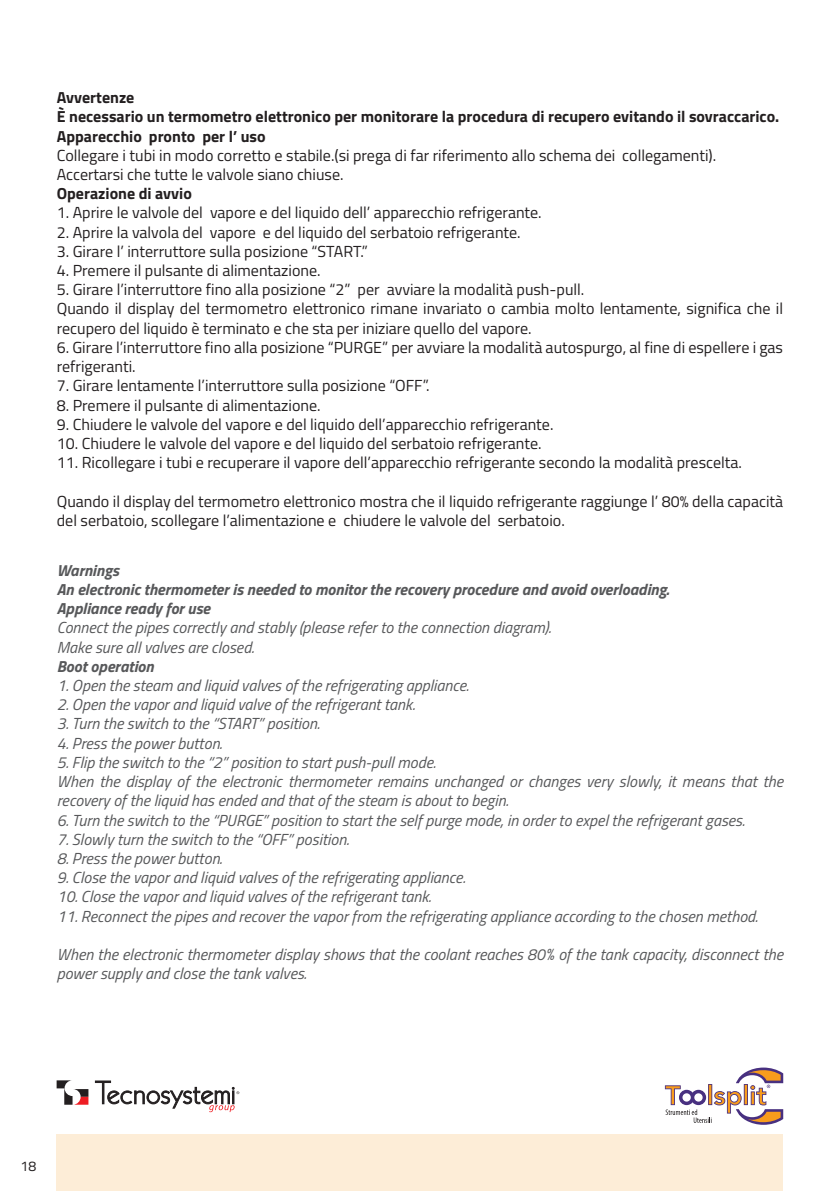
<style>
.page{position:relative;width:840px;height:1191px;background:#fff}
.page>*{position:absolute;margin:0;border:0;box-sizing:border-box;transform-origin:0 0}
.t1{font:16px/19.2px "Titillium Web";color:#231f20}
.t2{font:italic 16px/19.2px "Titillium Web";color:#57585a}
.t3{font:700 16px/19.2px "Titillium Web";color:#231f20}
.t4{font:italic 700 16px/19.2px "Titillium Web";color:#57585a}
.t5{font:14px "Titillium Web";color:#231f20}
</style>
<div class="page">
<svg style="left:57px;top:1080px;width:31px;height:24px"></svg>
<svg style="left:95px;top:1080px;width:144px;height:32px"></svg>
<svg style="left:664px;top:1067px;width:118px;height:57px"></svg>
<div style="left:57px;top:1134px;width:725px;height:57px;background:#fdedd7"></div>
<p class="t3" style="left:57px;top:87px;width:723px">Avvertenze<br>È necessario un termometro elettronico per monitorare la procedura di recupero evitando il sovraccarico.<br>Apparecchio pronto per l’ uso</p>
<p class="t1" style="left:57px;top:145px;width:660px">Collegare i tubi in modo corretto e stabile.(si prega di far riferimento allo schema dei collegamenti).<br>Accertarsi che tutte le valvole siano chiuse.</p>
<p class="t3" style="left:57px;top:183px;width:136px">Operazione di avvio</p>
<p class="t1" style="left:57px;top:202px;width:486px">1. Aprire le valvole del vapore e del liquido dell’ apparecchio refrigerante.</p>
<p class="t1" style="left:57px;top:222px;width:465px">2. Aprire la valvola del vapore e del liquido del serbatoio refrigerante.</p>
<p class="t1" style="left:57px;top:241px;width:312px">3. Girare l’ interruttore sulla posizione “START.”</p>
<p class="t1" style="left:57px;top:260px;width:265px">4. Premere il pulsante di alimentazione.</p>
<p class="t1" style="left:57px;top:279px;width:727px">5. Girare l’interruttore fino alla posizione “2” per avviare la modalità push-pull.<br>Quando il display del termometro elettronico rimane invariato o cambia molto lentamente, significa che il recupero del liquido è terminato e che sta per iniziare quello del vapore.</p>
<p class="t1" style="left:57px;top:337px;width:727px">6. Girare l’interruttore fino alla posizione “PURGE” per avviare la modalità autospurgo, al fine di espellere i gas refrigeranti.</p>
<p class="t1" style="left:57px;top:375px;width:374px">7. Girare lentamente l’interruttore sulla posizione “OFF”.</p>
<p class="t1" style="left:57px;top:394px;width:265px">8. Premere il pulsante di alimentazione.</p>
<p class="t1" style="left:57px;top:414px;width:498px">9. Chiudere le valvole del vapore e del liquido dell’apparecchio refrigerante.</p>
<p class="t1" style="left:57px;top:433px;width:486px">10. Chiudere le valvole del vapore e del liquido del serbatoio refrigerante.</p>
<p class="t1" style="left:57px;top:452px;width:686px">11. Ricollegare i tubi e recuperare il vapore dell’apparecchio refrigerante secondo la modalità prescelta.</p>
<p class="t1" style="left:57px;top:490px;width:727px">Quando il display del termometro elettronico mostra che il liquido refrigerante raggiunge l’ 80% della capacità del serbatoio, scollegare l’alimentazione e chiudere le valvole del serbatoio.</p>
<p class="t4" style="left:57px;top:559px;width:613px">Warnings<br>An electronic thermometer is needed to monitor the recovery procedure and avoid overloading.<br>Appliance ready for use</p>
<p class="t2" style="left:57px;top:617px;width:495px">Connect the pipes correctly and stably (please refer to the connection diagram).<br>Make sure all valves are closed.</p>
<p class="t4" style="left:57px;top:655px;width:98px">Boot operation</p>
<p class="t2" style="left:57px;top:675px;width:413px">1. Open the steam and liquid valves of the refrigerating appliance.</p>
<p class="t2" style="left:57px;top:694px;width:359px">2. Open the vapor and liquid valve of the refrigerant tank.</p>
<p class="t2" style="left:57px;top:713px;width:264px">3. Turn the switch to the “START” position.</p>
<p class="t2" style="left:57px;top:732px;width:167px">4. Press the power button.</p>
<p class="t2" style="left:57px;top:752px;width:727px">5. Flip the switch to the “2” position to start push-pull mode.<br>When the display of the electronic thermometer remains unchanged or changes very slowly, it means that the recovery of the liquid has ended and that of the steam is about to begin.</p>
<p class="t2" style="left:57px;top:809px;width:689px">6. Turn the switch to the “PURGE” position to start the self purge mode, in order to expel the refrigerant gases.</p>
<p class="t2" style="left:57px;top:828px;width:293px">7. Slowly turn the switch to the “OFF” position.</p>
<p class="t2" style="left:57px;top:848px;width:167px">8. Press the power button.</p>
<p class="t2" style="left:57px;top:867px;width:410px">9. Close the vapor and liquid valves of the refrigerating appliance.</p>
<p class="t2" style="left:57px;top:886px;width:376px">10. Close the vapor and liquid valves of the refrigerant tank.</p>
<p class="t2" style="left:57px;top:905px;width:702px">11. Reconnect the pipes and recover the vapor from the refrigerating appliance according to the chosen method.</p>
<p class="t2" style="left:57px;top:944px;width:727px">When the electronic thermometer display shows that the coolant reaches 80% of the tank capacity, disconnect the power supply and close the tank valves.</p>
<p class="t5" style="left:21px;top:1156px;width:17px">18</p>
</div>
